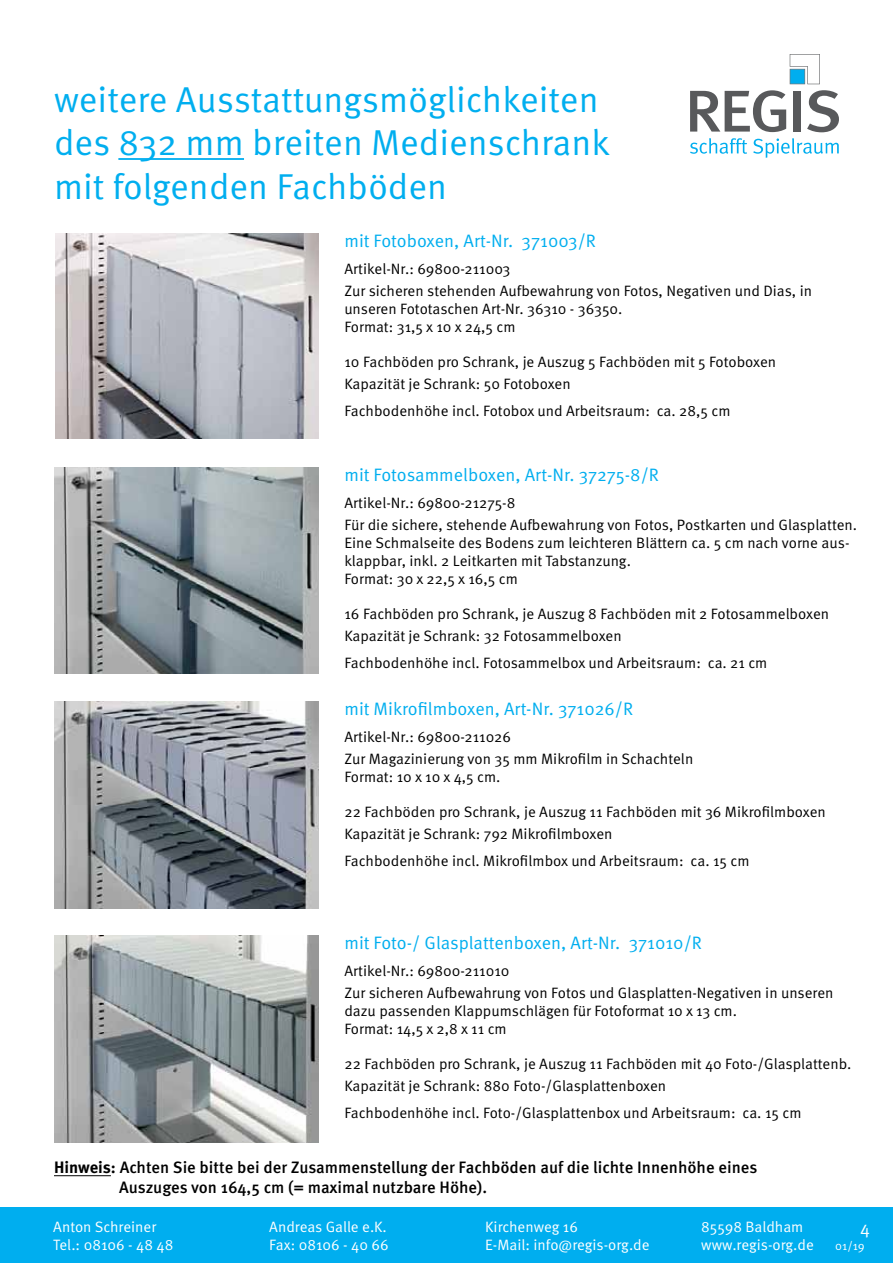
<style>
.page{position:relative;width:893px;height:1263px;background:#fff}
.page>*{position:absolute;margin:0;border:0;box-sizing:border-box;transform-origin:0 0}
.t1{font:36px/43.2px "Meta OT";color:#00aeef}
.t2{font:18px "Meta OT";color:#00aeef}
.t3{font:18px "Meta OT";color:#fff}
.t4{font:500 16.5px/19.8px "Meta OT";color:#000}
.t5{font:15px/22.2px "Meta OT";color:#000}
.t6{font:15px "Meta OT";color:#fff}
.t7{font:12px "Meta OT";color:#fff}
.s1{font-weight:700}
</style>
<div class="page">
<div style="left:0;top:1208px;width:893px;height:55px;background:#00aeef"></div>
<svg style="left:690px;top:90px;width:96px;height:42px"></svg>
<div style="left:794px;top:91px;width:7px;height:41px;background:#58595b"></div>
<svg style="left:807px;top:90px;width:32px;height:42px"></svg>
<svg style="left:690px;top:138px;width:57px;height:16px"></svg>
<svg style="left:753px;top:138px;width:86px;height:20px"></svg>
<svg style="left:790px;top:54px;width:30px;height:30px"></svg>
<hr style="left:118px;top:158px;width:126px;height:2px;background:#00aeef">
<img style="left:55px;top:234px;width:263px;height:205px">
<img style="left:54px;top:468px;width:264px;height:206px">
<img style="left:54px;top:702px;width:264px;height:206px">
<hr style="left:54px;top:1175px;width:57px;height:1px;background:#000">
<img style="left:54px;top:935px;width:264px;height:207px">
<h1 class="t1" style="left:54px;top:79px;width:557px">weitere Ausstattungsmöglichkeiten des 832 mm breiten Medienschrank mit folgenden Fachböden</h1>
<p class="t2" style="left:344px;top:230px;width:253px">mit Fotoboxen, Art-Nr. 371003/R</p>
<p class="t5" style="left:344px;top:258px;width:469px">Artikel-Nr.: 69800-211003<br>Zur sicheren stehenden Aufbewahrung von Fotos, Negativen und Dias, in</p>
<p class="t5" style="left:344px;top:300px;width:279px;line-height:18px">unseren Fototaschen Art-Nr. 36310 - 36350.<br>Format: 31,5 x 10 x 24,5 cm</p>
<p class="t5" style="left:344px;top:351px;width:433px">10 Fachböden pro Schrank, je Auszug 5 Fachböden mit 5 Fotoboxen<br>Kapazität je Schrank: 50 Fotoboxen</p>
<p class="t5" style="left:344px;top:400px;width:388px">Fachbodenhöhe incl. Fotobox und Arbeitsraum: ca. 28,5 cm</p>
<p class="t2" style="left:344px;top:464px;width:316px">mit Fotosammelboxen, Art-Nr. 37275-8/R</p>
<p class="t5" style="left:344px;top:492px;width:514px">Artikel-Nr.: 69800-21275-8<br>Für die sichere, stehende Aufbewahrung von Fotos, Postkarten und Glasplatten.</p>
<p class="t5" style="left:344px;top:534px;width:507px;line-height:18px">Eine Schmalseite des Bodens zum leichteren Blättern ca. 5 cm nach vorne aus&shy;klappbar, inkl. 2 Leitkarten mit Tabstanzung.<br>Format: 30 x 22,5 x 16,5 cm</p>
<p class="t5" style="left:344px;top:603px;width:486px">16 Fachböden pro Schrank, je Auszug 8 Fachböden mit 2 Fotosammelboxen<br>Kapazität je Schrank: 32 Fotosammelboxen</p>
<p class="t5" style="left:344px;top:652px;width:424px">Fachbodenhöhe incl. Fotosammelbox und Arbeitsraum: ca. 21 cm</p>
<p class="t2" style="left:344px;top:698px;width:290px">mit Mikrofilmboxen, Art-Nr. 371026/R</p>
<p class="t5" style="left:344px;top:726px;width:350px">Artikel-Nr.: 69800-211026<br>Zur Magazinierung von 35 mm Mikrofilm in Schachteln</p>
<p class="t5" style="left:344px;top:766px;width:158px">Format: 10 x 10 x 4,5 cm.</p>
<p class="t5" style="left:344px;top:801px;width:483px">22 Fachböden pro Schrank, je Auszug 11 Fachböden mit 36 Mikrofilmboxen<br>Kapazität je Schrank: 792 Mikrofilmboxen</p>
<p class="t5" style="left:344px;top:850px;width:407px">Fachbodenhöhe incl. Mikrofilmbox und Arbeitsraum: ca. 15 cm</p>
<p class="t2" style="left:344px;top:931px;width:359px">mit Foto-/ Glasplattenboxen, Art-Nr. 371010/R</p>
<p class="t5" style="left:344px;top:960px;width:491px">Artikel-Nr.: 69800-211010<br>Zur sicheren Aufbewahrung von Fotos und Glasplatten-Negativen in unseren</p>
<p class="t5" style="left:344px;top:1002px;width:394px;line-height:18px">dazu passenden Klappumschlägen für Fotoformat 10 x 13 cm.<br>Format: 14,5 x 2,8 x 11 cm</p>
<p class="t5" style="left:344px;top:1053px;width:508px">22 Fachböden pro Schrank, je Auszug 11 Fachböden mit 40 Foto-/Glasplattenb.<br>Kapazität je Schrank: 880 Foto-/Glasplattenboxen</p>
<p class="t5" style="left:344px;top:1102px;width:459px">Fachbodenhöhe incl. Foto-/Glasplattenbox und Arbeitsraum: ca. 15 cm</p>
<p class="t4" style="left:119px;top:1158px;width:640px;text-indent:-65px"><span class="s1">Hinweis:</span> Achten Sie bitte bei der Zusammenstellung der Fachböden auf die lichte Innenhöhe eines<br>Auszuges von 164,5 cm (= maximal nutzbare Höhe).</p>
<p class="t6" style="left:53px;top:1217px;width:105px">Anton Schreiner</p>
<p class="t6" style="left:269px;top:1217px;width:119px">Andreas Galle e.K.</p>
<p class="t6" style="left:485px;top:1217px;width:94px">Kirchenweg 16</p>
<p class="t6" style="left:701px;top:1217px;width:104px">85598 Baldham</p>
<p class="t3" style="left:860px;top:1216px;width:11px">4</p>
<p class="t6" style="left:53px;top:1235px;width:122px">Tel.: 08106 - 48 48</p>
<p class="t6" style="left:269px;top:1235px;width:121px">Fax: 08106 - 40 66</p>
<p class="t6" style="left:485px;top:1235px;width:166px">E-Mail: info@regis-org.de</p>
<p class="t6" style="left:701px;top:1235px;width:114px">www.regis-org.de</p>
<p class="t7" style="left:835px;top:1238px;width:31px">01/19</p>
</div>
